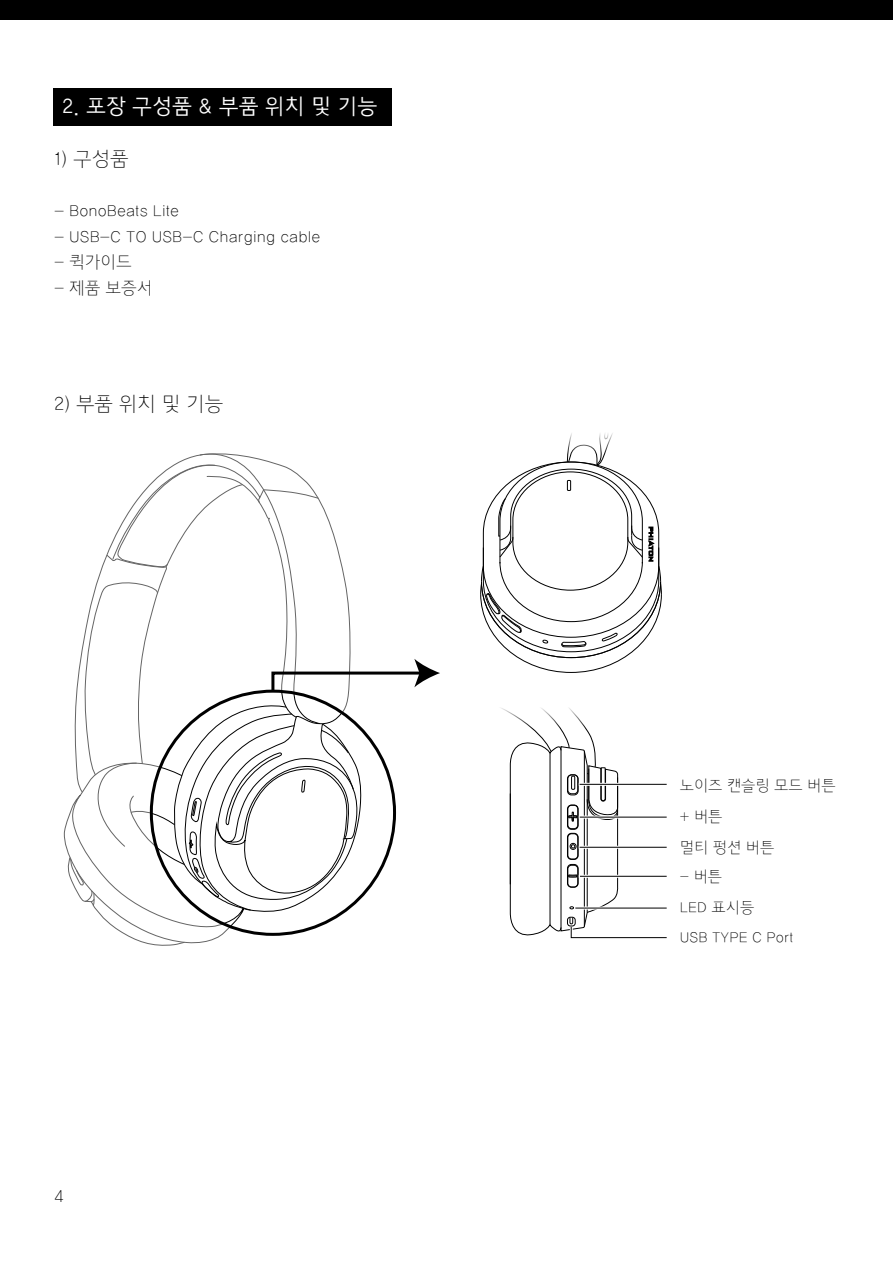
<style>
.page{position:relative;width:893px;height:1263px;background:#fff}
.page>*{position:absolute;margin:0;border:0;box-sizing:border-box;transform-origin:0 0}
.t1{font:21px "Cresyn E Goth 30";color:#fff}
.t2{font:19.5px "Cresyn E Goth 10";color:#000}
.t3{font:18px "Cresyn E Goth 10";color:#000}
.t4{font:16.5px "Cresyn E Goth 10";color:#000}
.t5{font:15px/30.6px "Cresyn E Goth 10";color:#000}
</style>
<div class="page">
<div style="left:0;top:0;width:893px;height:19px;background:#000"></div>
<div style="left:53px;top:88px;width:339px;height:38px;background:#000"></div>
<svg style="left:64px;top:453px;width:376px;height:493px"></svg>
<svg style="left:480px;top:454px;width:182px;height:219px"></svg>
<svg style="left:501px;top:708px;width:166px;height:231px"></svg>
<p class="t1" style="left:62px;top:95px;width:317px">2. 포장 구성품 &amp; 부품 위치 및 기능</p>
<p class="t2" style="left:54px;top:148px;width:76px">1) 구성품</p>
<p class="t4" style="left:54px;top:202px;width:127px">- BonoBeats Lite</p>
<p class="t4" style="left:54px;top:228px;width:268px">- USB-C TO USB-C Charging cable</p>
<p class="t4" style="left:54px;top:253px;width:79px">- 퀵가이드</p>
<p class="t4" style="left:54px;top:279px;width:100px">- 제품 보증서</p>
<p class="t2" style="left:54px;top:393px;width:171px">2) 부품 위치 및 기능</p>
<p class="t3" style="left:54px;top:1187px;width:11px">4</p>
<p class="t5" style="left:680px;top:771px;width:157px;line-height:31.2px">노이즈 캔슬링 모드 버튼 + 버튼</p>
<p class="t5" style="left:680px;top:833px;width:96px">멀티 펑션 버튼</p>
<p class="t5" style="left:680px;top:862px;width:44px">- 버튼</p>
<p class="t5" style="left:680px;top:893px;width:115px">LED 표시등<br>USB TYPE C Port</p>
</div>
